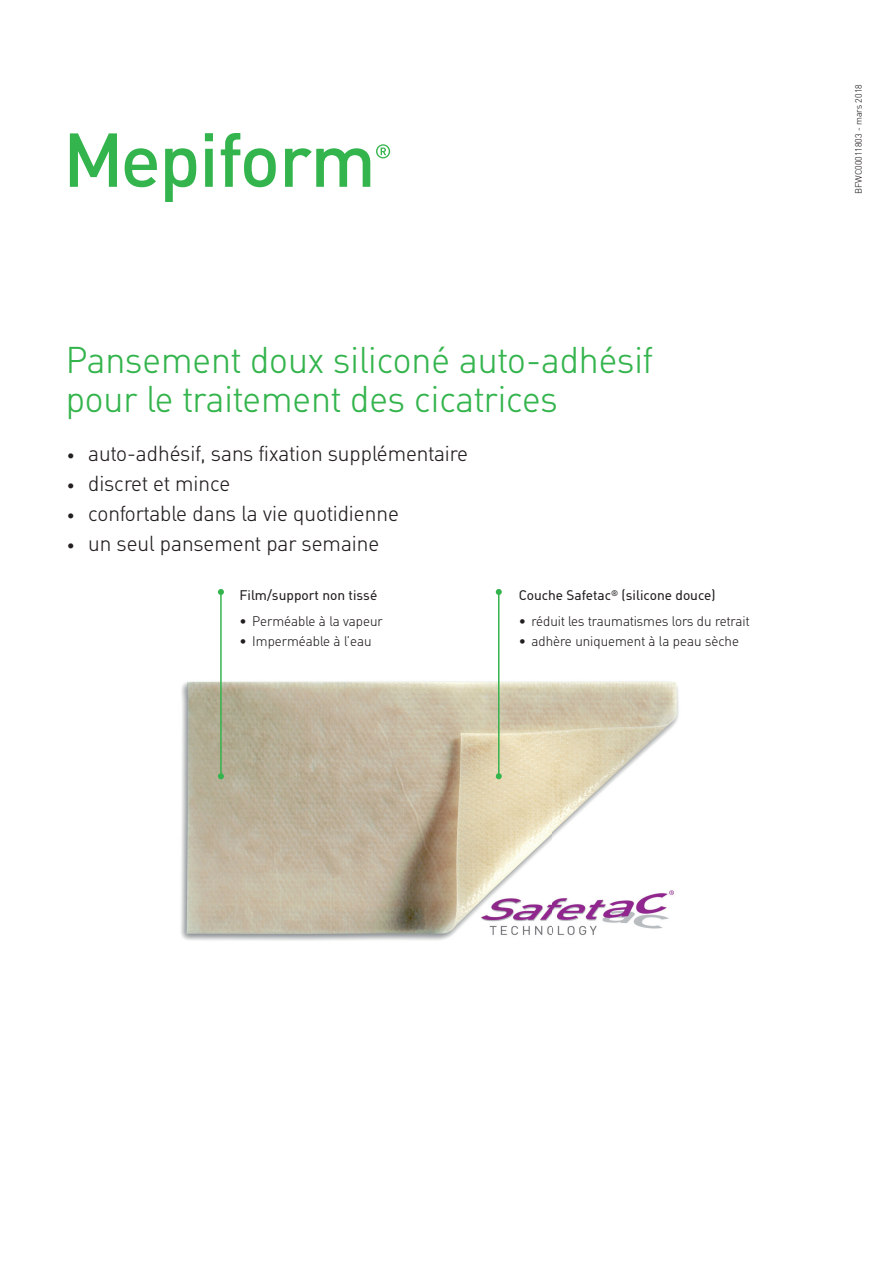
<style>
.page{position:relative;width:893px;height:1263px;background:#fff}
.page>*{position:absolute;margin:0;border:0;box-sizing:border-box;transform-origin:0 0}
.t1{font:300 36px/39px "MHC Din";color:#34b44d}
.t2{font:300 21px "MHC Din";color:#231f20}
.t3{font:300 13.5px "MHC Din";color:#231f20}
.t4{font:13.5px "MHC Din";color:#231f20}
.t5{font:300 9px "MHC Din";color:#231f20}
.s1{font-size:15px}
</style>
<div class="page">
<svg style="left:70px;top:133px;width:87px;height:54px"></svg>
<svg style="left:165px;top:133px;width:225px;height:68px"></svg>
<svg style="left:496px;top:589px;width:6px;height:6px"></svg>
<img style="left:181px;top:672px;width:498px;height:269px">
<hr style="left:220px;top:592px;width:2px;height:184px;background:#34b44d">
<svg style="left:218px;top:773px;width:6px;height:6px"></svg>
<hr style="left:498px;top:592px;width:1px;height:184px;background:#34b44d">
<svg style="left:496px;top:773px;width:6px;height:6px"></svg>
<svg style="left:218px;top:589px;width:6px;height:6px"></svg>
<h1 class="t1" style="left:66px;top:341px;width:588px">Pansement doux siliconé auto-adhésif pour le traitement des cicatrices</h1>
<p class="t2" style="left:67px;top:441px;width:403px"><span class="s1">•</span> auto-adhésif, sans fxation supplémentaire</p>
<p class="t2" style="left:67px;top:471px;width:165px"><span class="s1">•</span> discret et mince</p>
<p class="t2" style="left:67px;top:501px;width:333px"><span class="s1">•</span> confortable dans la vie quotidienne</p>
<p class="t2" style="left:67px;top:531px;width:314px"><span class="s1">•</span> un seul pansement par semaine</p>
<p class="t4" style="left:240px;top:588px;width:139px">Film/support non tissé</p>
<p class="t4" style="left:519px;top:588px;width:198px">Couche Safetac<sup>®</sup> (silicone douce)</p>
<p class="t3" style="left:240px;top:614px;width:145px">• Perméable à la vapeur</p>
<p class="t3" style="left:519px;top:614px;width:232px">• réduit les traumatismes lors du retrait</p>
<p class="t3" style="left:240px;top:633px;width:133px">• Imperméable à l’eau</p>
<p class="t3" style="left:519px;top:633px;width:222px">• adhère uniquement à la peau sèche</p>
<p class="t5" style="left:853px;top:194px;width:111px;rotate:-90deg">BFWC00011803 - mars 2018</p>
</div>
